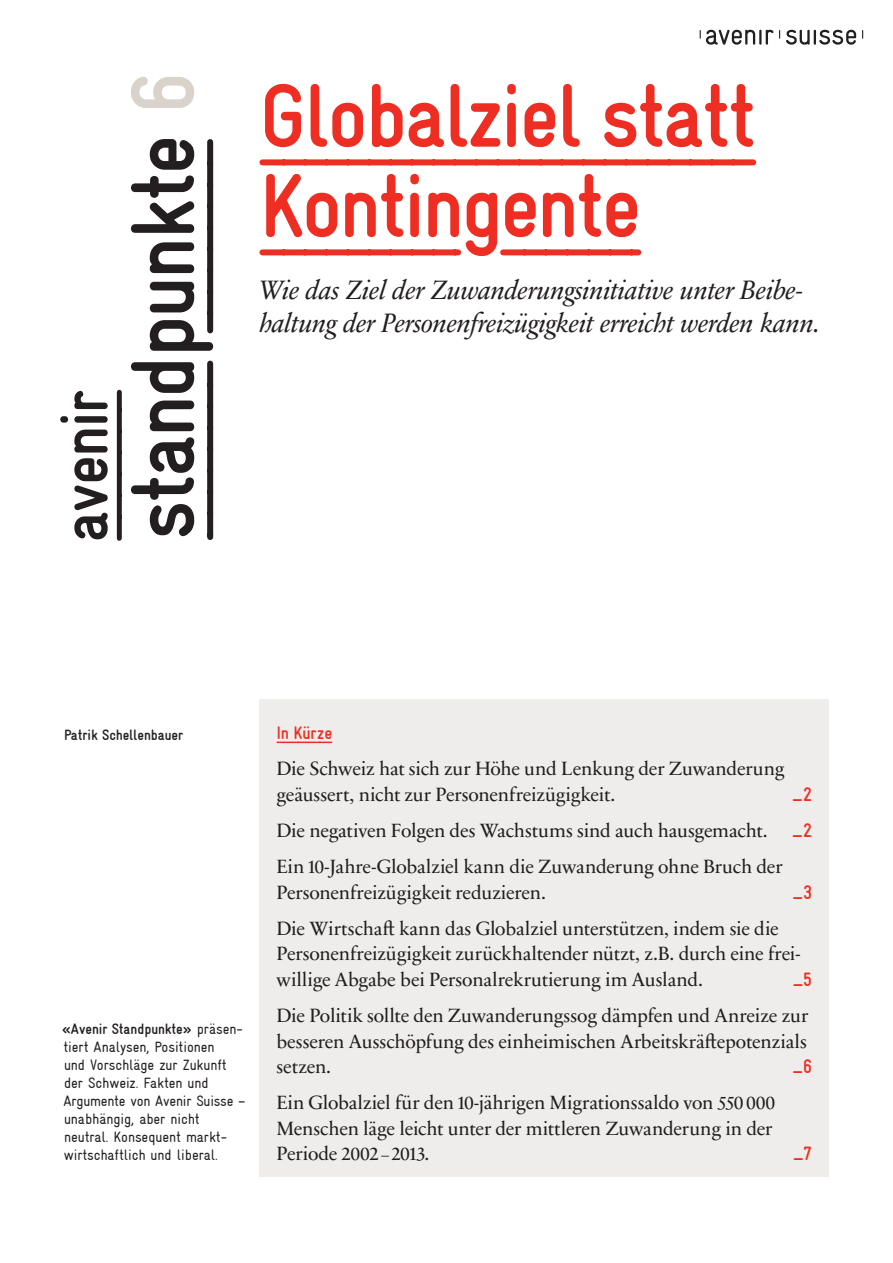
<style>
.page{position:relative;width:893px;height:1263px;background:#fff}
.page>*{position:absolute;margin:0;border:0;box-sizing:border-box;transform-origin:0 0}
.t1{font:700 condensed 90.15px "Gravur";letter-spacing:-.025em;color:#231f20}
.t2{font:700 condensed 90px/90px "Gravur";letter-spacing:-.03em;color:#ee2e22}
.t3{font:700 condensed 67.5px "Gravur";letter-spacing:-.025em;color:#231f20}
.t4{font:italic 27px/33px "Sabon Next LT Pro";letter-spacing:-.02em;color:#231f20}
.t5{font:19.5px/25.5px "Sabon Next LT Pro";letter-spacing:-.015em;color:#231f20}
.t6{font:700 condensed 19.5px "Gravur";color:#ee2e22}
.t7{font:700 condensed 18px "Gravur";color:#ee2e22}
.t8{font:condensed 15px/18px "Gravur";letter-spacing:-.005em;color:#231f20}
.t9{font:700 condensed 15px "Gravur";letter-spacing:-.005em;color:#231f20}
.s1{color:#d9d3cc}
.s2{font-weight:700}
.s3{font-size:16.2px}
</style>
<div class="page">
<svg style="left:786px;top:30px;width:70px;height:15px"></svg>
<svg style="left:700px;top:30px;width:73px;height:15px"></svg>
<svg style="left:117px;top:392px;width:5px;height:146px"></svg>
<svg style="left:207px;top:142px;width:6px;height:188px"></svg>
<svg style="left:207px;top:364px;width:6px;height:173px"></svg>
<svg style="left:262px;top:159px;width:491px;height:6px;background:#ee3a2f"></svg>
<svg style="left:262px;top:249px;width:196px;height:6px"></svg>
<svg style="left:503px;top:249px;width:135px;height:6px"></svg>
<div style="left:259px;top:699px;width:570px;height:478px;background:#efedeb"></div>
<svg style="left:277px;top:741px;width:55px;height:2px"></svg>
<h3 class="t3" style="left:47px;top:542px;width:154px;rotate:-90deg">avenir</h3>
<h1 class="t1" style="left:113px;top:540px;width:469px;rotate:-90deg">standpunkte <span class="s1">6</span></h1>
<h2 class="t2" style="left:259px;top:71px;width:498px">Globalziel statt<br>Kontingente</h2>
<h3 class="t4" style="left:259px;top:273px;width:563px">Wie das Ziel der Zuwanderungsinitiative unter Beibe&shy;haltung der Personenfreizügigkeit erreicht werden kann.</h3>
<p class="t9" style="left:64px;top:727px;width:121px">Patrik Schellenbauer</p>
<p class="t8" style="left:62px;top:1020px;width:185px"><span class="s2">«Avenir Standpunkte»</span> präsen&shy;tiert Analysen, Positionen<br>und Vorschläge zur Zukunft der Schweiz. Fakten und<br>Argumente von Avenir Suisse – unabhängig, aber nicht neutral. Konsequent markt&shy;wirtschaftlich und liberal.</p>
<p class="t7" style="left:276px;top:723px;width:57px">In Kürze</p>
<p class="t5" style="left:276px;top:755px;width:510px">Die Schweiz hat sich zur Höhe und Lenkung der Zuwanderung geäussert, nicht zur Personenfreizügigkeit.</p>
<p class="t6" style="left:792px;top:783px;width:21px">_2</p>
<p class="t5" style="left:276px;top:817px;width:493px">Die negativen Folgen des Wachstums sind auch hausgemacht.</p>
<p class="t6" style="left:792px;top:820px;width:21px">_2</p>
<p class="t5" style="left:276px;top:853px;width:508px">Ein 10-Jahre-Globalziel kann die Zuwanderung ohne Bruch der<br>Personenfreizügigkeit reduzieren.</p>
<p class="t6" style="left:793px;top:881px;width:21px">_3</p>
<p class="t5" style="left:276px;top:915px;width:525px">Die Wirtschaft kann das Globalziel unterstützen, indem sie die<br>Personenfreizügigkeit zurückhaltender nützt, z.B. durch eine frei&shy;willige Abgabe bei Personalrekrutierung im Ausland.</p>
<p class="t6" style="left:793px;top:968px;width:21px">_5</p>
<p class="t5" style="left:276px;top:1002px;width:533px;text-align:justify">Die Politik sollte den Zuwanderungssog dämpfen und Anreize zur besseren Ausschöpfung des einheimischen Arbeitskräftepotenzials setzen.</p>
<p class="t6" style="left:793px;top:1055px;width:21px">_6</p>
<p class="t5" style="left:276px;top:1089px;width:500px">Ein Globalziel für den 10-jährigen Migrationssaldo von 550 000<br>Menschen läge leicht unter der mittleren Zuwanderung in der<br>Periode 2002 <span class="s3">–</span> 2013.</p>
<p class="t6" style="left:793px;top:1143px;width:21px">_7</p>
</div>
